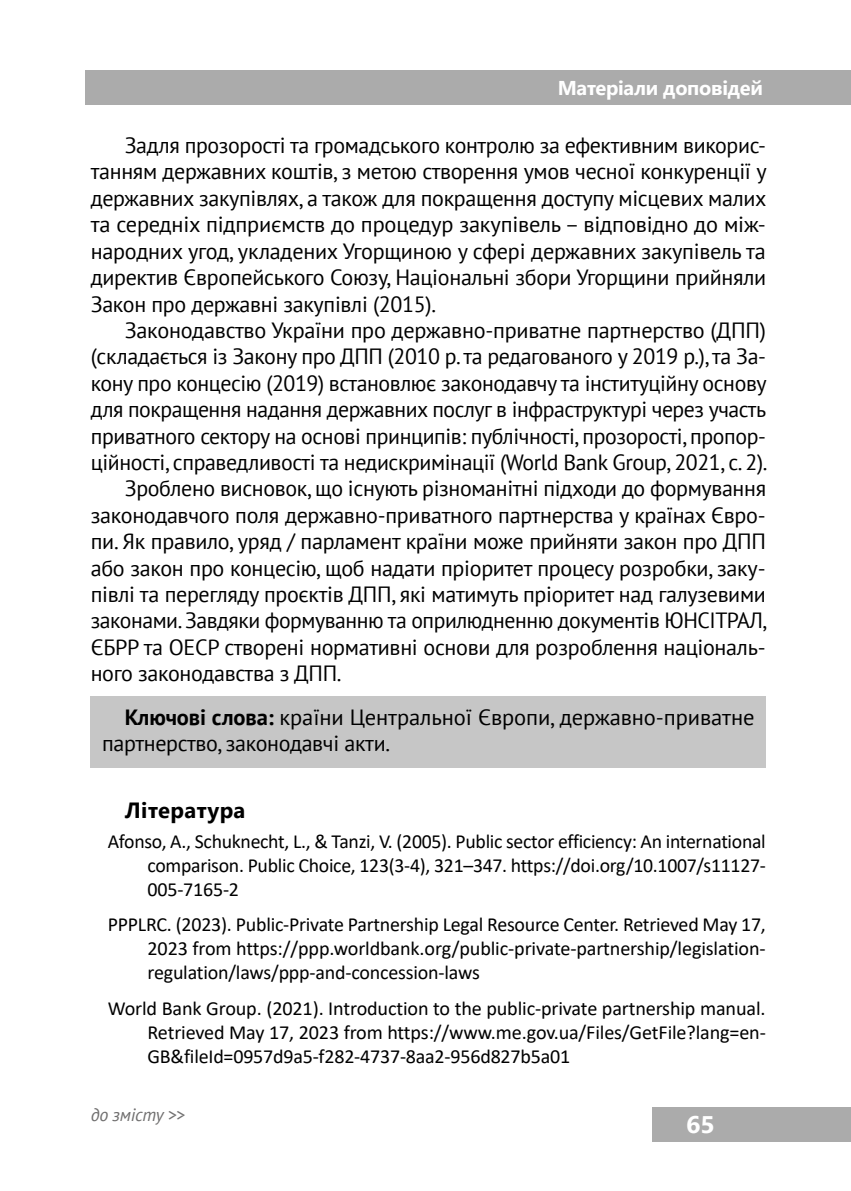
<style>
.page{position:relative;width:851px;height:1191px;background:#fff}
.page>*{position:absolute;margin:0;border:0;box-sizing:border-box;transform-origin:0 0}
.t1{font:700 24px "Segoe UI";color:#fff;scale:1.05 1}
.t2{font:22px/26.4px "PT Sans";letter-spacing:-.015em;color:#000;text-align:justify}
.t3{font:700 22px "Segoe UI";letter-spacing:.02em;color:#000}
.t4{font:20px/24px "Calibri";letter-spacing:-.01em;color:#000;text-align:justify}
.t5{font:700 20px "Segoe UI";letter-spacing:-.015em;color:#fff}
.t6{font:italic 18px "PT Sans";letter-spacing:-.015em;color:#706f6f}
.s1{font-weight:700}
</style>
<div class="page">
<div style="left:85px;top:71px;width:765px;height:34px;background:#ababab"></div>
<div style="left:652px;top:1107px;width:198px;height:34px;background:#ababab"></div>
<div style="left:91px;top:696px;width:674px;height:71px;background:#c6c6c6"></div>
<p class="t5" style="left:557px;top:69px;width:207px">Матеріали доповідей</p>
<p class="t2" style="left:91px;top:132px;width:677px;text-indent:34px">Задля прозорості та громадського контролю за ефективним викорис&shy;танням державних коштів, з метою створення умов чесної конкуренції у державних закупівлях, а також для покращення доступу місцевих малих та середніх підприємств до процедур закупівель – відповідно до між&shy;народних угод, укладених Угорщиною у сфері державних закупівель та директив Європейського Союзу, Національні збори Угорщини прийняли Закон про державні закупівлі (2015).</p>
<p class="t2" style="left:125px;top:316px;width:642px">Законодавство України про державно-приватне партнерство (ДПП)</p>
<p class="t2" style="left:91px;top:343px;width:676px">(складається із Закону про ДПП (2010 р. та редагованого у 2019 р.), та За-</p>
<p class="t2" style="left:91px;top:369px;width:677px">кону про концесію (2019) встановлює законодавчу та інституційну основу</p>
<p class="t2" style="left:91px;top:396px;width:676px">для покращення надання державних послуг в інфраструктурі через участь</p>
<p class="t2" style="left:91px;top:422px;width:676px">приватного сектору на основі принципів: публічності, прозорості, пропор-</p>
<p class="t2" style="left:91px;top:448px;width:678px">ційності, справедливості та недискримінації (World Bank Group, 2021, с. 2).</p>
<p class="t2" style="left:125px;top:475px;width:642px">Зроблено висновок, що існують різноманітні підходи до формування</p>
<p class="t2" style="left:91px;top:501px;width:676px">законодавчого поля державно-приватного партнерства у країнах Євро-</p>
<p class="t2" style="left:91px;top:528px;width:676px">пи. Як правило, уряд / парламент країни може прийняти закон про ДПП</p>
<p class="t2" style="left:91px;top:554px;width:676px">або закон про концесію, щоб надати пріоритет процесу розробки, заку-</p>
<p class="t2" style="left:91px;top:580px;width:676px">півлі та перегляду проєктів ДПП, які матимуть пріоритет над галузевими</p>
<p class="t2" style="left:91px;top:607px;width:678px">законами. Завдяки формуванню та оприлюдненню документів ЮНСІТРАЛ,</p>
<p class="t2" style="left:91px;top:633px;width:676px">ЄБРР та ОЕСР створені нормативні основи для розроблення національ-</p>
<p class="t2" style="left:91px;top:660px;width:252px">ного законодавства з ДПП.</p>
<p class="t2" style="left:102px;top:703px;width:654px;text-indent:23px"><span class="s1">Ключові слова:</span> країни Центральної Європи, державно-приватне партнерство, законодавчі акти.</p>
<p class="t3" style="left:125px;top:789px;width:122px">Література</p>
<p class="t4" style="left:147px;top:828px;width:620px;text-indent:-40px">Afonso, A., Schuknecht, L., &amp; Tanzi, V. (2005). Public sector efficiency: An international comparison. Public Choice, 123(3-4), 321–347. https://doi.org/10.1007/s11127- 005-7165-2</p>
<p class="t4" style="left:147px;top:912px;width:620px;text-indent:-40px">PPPLRC. (2023). Public-Private Partnership Legal Resource Center. Retrieved May 17, 2023 from https://ppp.worldbank.org/public-private-partnership/legislation&shy;regulation/laws/ppp-and-concession-laws</p>
<p class="t4" style="left:147px;top:995px;width:619px;text-indent:-40px">World Bank Group. (2021). Introduction to the public-private partnership manual.<br>Retrieved May 17, 2023 from https://www.me.gov.ua/Files/GetFile?lang=en-GB&amp;fileId=0957d9a5-f282-4737-8aa2-956d827b5a01</p>
<p class="t6" style="left:91px;top:1103px;width:95px">до змісту &gt;&gt;</p>
<p class="t1" style="left:686px;top:1101px;width:29px">65</p>
</div>
